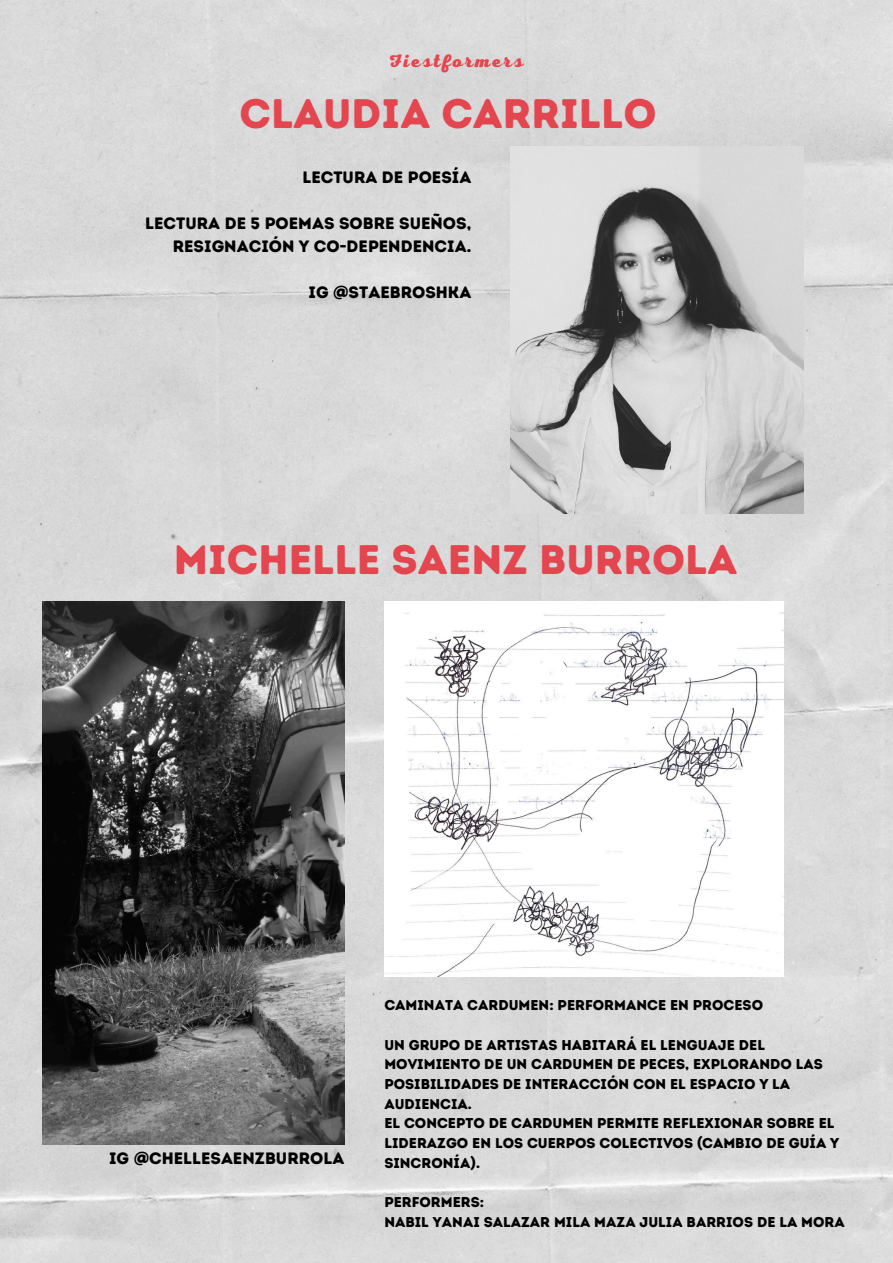
<style>
.page{position:relative;width:893px;height:1263px;background:#d9d9d9}
.page>*{position:absolute;margin:0;border:0;box-sizing:border-box;transform-origin:0 0}
.t1{font:41.25px "Intro Rust Base";color:#e44650}
.t2{font:18.23px "RTL Adam Script Heavy";letter-spacing:.11em;color:#e44650}
.t3{font:16.5px/23.1px "Intro Rust Base";color:#000;text-align:right}
.t4{font:14.25px/19.6px "Intro Rust Base";color:#000}
</style>
<div class="page">
<img style="left:384px;top:602px;width:400px;height:374px">
<img style="left:510px;top:146px;width:294px;height:367px">
<img style="left:42px;top:602px;width:302px;height:542px">
<h2 class="t2" style="left:388px;top:50px;width:137px">Fiestformers</h2>
<h2 class="t1" style="left:239px;top:89px;width:418px">CLAUDIA CARRILLO</h2>
<p class="t3" style="left:302px;top:165px;width:170px">LECTURA DE POESÍA</p>
<h1 class="t3" style="left:145px;top:211px;width:328px">LECTURA DE 5 POEMAS SOBRE SUEÑOS,<br>RESIGNACIÓN Y CO-DEPENDENCIA.</h1>
<p class="t3" style="left:308px;top:280px;width:164px">IG @STAEBROSHKA</p>
<h2 class="t1" style="left:174px;top:535px;width:565px">MICHELLE SAENZ BURROLA</h2>
<p class="t3" style="left:109px;top:1146px;width:237px">IG @CHELLESAENZBURROLA</p>
<p class="t4" style="left:384px;top:995px;width:380px">CAMINATA CARDUMEN: PERFORMANCE EN PROCESO</p>
<p class="t4" style="left:384px;top:1035px;width:440px">UN GRUPO DE ARTISTAS HABITARÁ EL LENGUAJE DEL MOVIMIENTO DE UN CARDUMEN DE PECES, EXPLORANDO LAS POSIBILIDADES DE INTERACCIÓN CON EL ESPACIO Y LA AUDIENCIA.</p>
<p class="t4" style="left:384px;top:1113px;width:456px">EL CONCEPTO DE CARDUMEN PERMITE REFLEXIONAR SOBRE EL<br>LIDERAZGO EN LOS CUERPOS COLECTIVOS (CAMBIO DE GUÍA Y<br>SINCRONÍA).</p>
<p class="t4" style="left:384px;top:1192px;width:101px">PERFORMERS:</p>
<p class="t4" style="left:384px;top:1212px;width:462px">NABIL YANAI SALAZAR MILA MAZA JULIA BARRIOS DE LA MORA</p>
</div>
